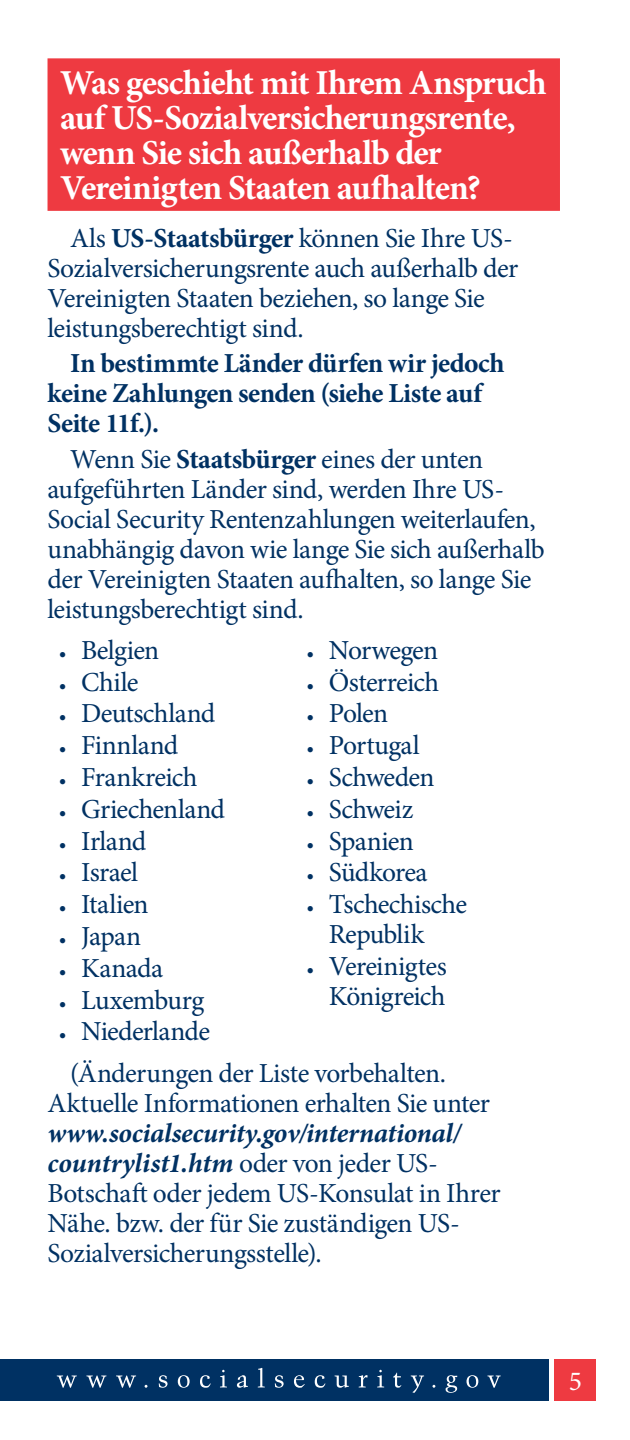
<style>
.page{position:relative;width:630px;height:1440px;background:#fff}
.page>*{position:absolute;margin:0;border:0;box-sizing:border-box;transform-origin:0 0}
.H1-4{font:700 35px/35px "Minion Pro";letter-spacing:-.035em;color:#fff}
.Paragraph{font:27.5px/30px "Minion Pro";letter-spacing:-.025em;color:#003163}
.Paragraph-2{font:700 27.5px/30px "Minion Pro";letter-spacing:-.025em;color:#003163}
.t1{font:27.5px "Minion Pro";color:#fff}
.s1{font-weight:700}
.s2{font-size:20px}
.s3{font-weight:700;font-style:italic}
</style>
<div class="page">
<div style="left:554px;top:1359px;width:42px;height:42px;background:#ee3a41"></div>
<div style="left:0;top:1359px;width:549px;height:42px;background:#003163"></div>
<svg style="left:57px;top:1368px;width:444px;height:25px"></svg>
<div style="left:48px;top:58px;width:512px;height:153px;background:#ee3a41"></div>
<h1 class="H1-4" style="left:60px;top:65px;width:488px">Was geschieht mit Ihrem Anspruch auf US-Sozialversicherungsrente, wenn Sie sich außerhalb der<br>Vereinigten Staaten aufhalten?</h1>
<p class="Paragraph" style="left:48px;top:223px;width:472px;text-indent:22px">Als <span class="s1">US-Staatsbürger</span> können Sie Ihre US-Sozialversicherungsrente auch außerhalb der Vereinigten Staaten beziehen, so lange Sie leistungsberechtigt sind.</p>
<p class="Paragraph-2" style="left:48px;top:348px;width:459px;text-indent:22px">In bestimmte Länder dürfen wir jedoch keine Zahlungen senden (siehe Liste auf<br>Seite 11f.).</p>
<p class="Paragraph" style="left:48px;top:444px;width:499px;text-indent:22px">Wenn Sie <span class="s1">Staatsbürger</span> eines der unten aufgeführten Länder sind, werden Ihre US-Social Security Rentenzahlungen weiterlaufen, unabhängig davon wie lange Sie sich außerhalb der Vereinigten Staaten aufhalten, so lange Sie leistungsberechtigt sind.</p>
<p class="Paragraph" style="left:59px;top:635px;width:102px"><span class="s2">•</span> Belgien</p>
<p class="Paragraph" style="left:59px;top:667px;width:81px"><span class="s2">•</span> Chile</p>
<p class="Paragraph" style="left:59px;top:699px;width:158px"><span class="s2">•</span> Deutschland</p>
<p class="Paragraph" style="left:59px;top:731px;width:121px"><span class="s2">•</span> Finnland</p>
<p class="Paragraph" style="left:59px;top:762px;width:140px"><span class="s2">•</span> Frankreich</p>
<p class="Paragraph" style="left:59px;top:794px;width:168px"><span class="s2">•</span> Griechenland</p>
<p class="Paragraph" style="left:59px;top:826px;width:89px"><span class="s2">•</span> Irland</p>
<p class="Paragraph" style="left:59px;top:858px;width:81px"><span class="s2">•</span> Israel</p>
<p class="Paragraph" style="left:59px;top:890px;width:91px"><span class="s2">•</span> Italien</p>
<p class="Paragraph" style="left:59px;top:921px;width:84px"><span class="s2">•</span> Japan</p>
<p class="Paragraph" style="left:59px;top:953px;width:106px"><span class="s2">•</span> Kanada</p>
<p class="Paragraph" style="left:59px;top:985px;width:147px"><span class="s2">•</span> Luxemburg</p>
<p class="Paragraph" style="left:59px;top:1017px;width:153px"><span class="s2">•</span> Niederlande</p>
<p class="Paragraph" style="left:306px;top:635px;width:133px"><span class="s2">•</span> Norwegen</p>
<p class="Paragraph" style="left:306px;top:667px;width:134px"><span class="s2">•</span> Österreich</p>
<p class="Paragraph" style="left:306px;top:699px;width:83px"><span class="s2">•</span> Polen</p>
<p class="Paragraph" style="left:306px;top:731px;width:115px"><span class="s2">•</span> Portugal</p>
<p class="Paragraph" style="left:306px;top:762px;width:129px"><span class="s2">•</span> Schweden</p>
<p class="Paragraph" style="left:306px;top:794px;width:108px"><span class="s2">•</span> Schweiz</p>
<p class="Paragraph" style="left:306px;top:826px;width:109px"><span class="s2">•</span> Spanien</p>
<p class="Paragraph" style="left:306px;top:858px;width:123px"><span class="s2">•</span> Südkorea</p>
<p class="Paragraph" style="left:329px;top:890px;width:140px;text-indent:-22px"><span class="s2">•</span> Tschechische<br>Republik</p>
<p class="Paragraph" style="left:306px;top:951px;width:142px;text-align:right"><span class="s2">•</span> Vereinigtes<br>Königreich</p>
<p class="Paragraph" style="left:48px;top:1058px;width:455px;text-indent:22px">(Änderungen der Liste vorbehalten.<br>Aktuelle Informationen erhalten Sie unter <span class="s3">www.socialsecurity.gov/international/ countrylist1.htm</span> oder von jeder US-Botschaft oder jedem US-Konsulat in Ihrer Nähe. bzw. der für Sie zuständigen US-Sozialversicherungsstelle).</p>
<p class="t1" style="left:569px;top:1363px;width:15px">5</p>
</div>
